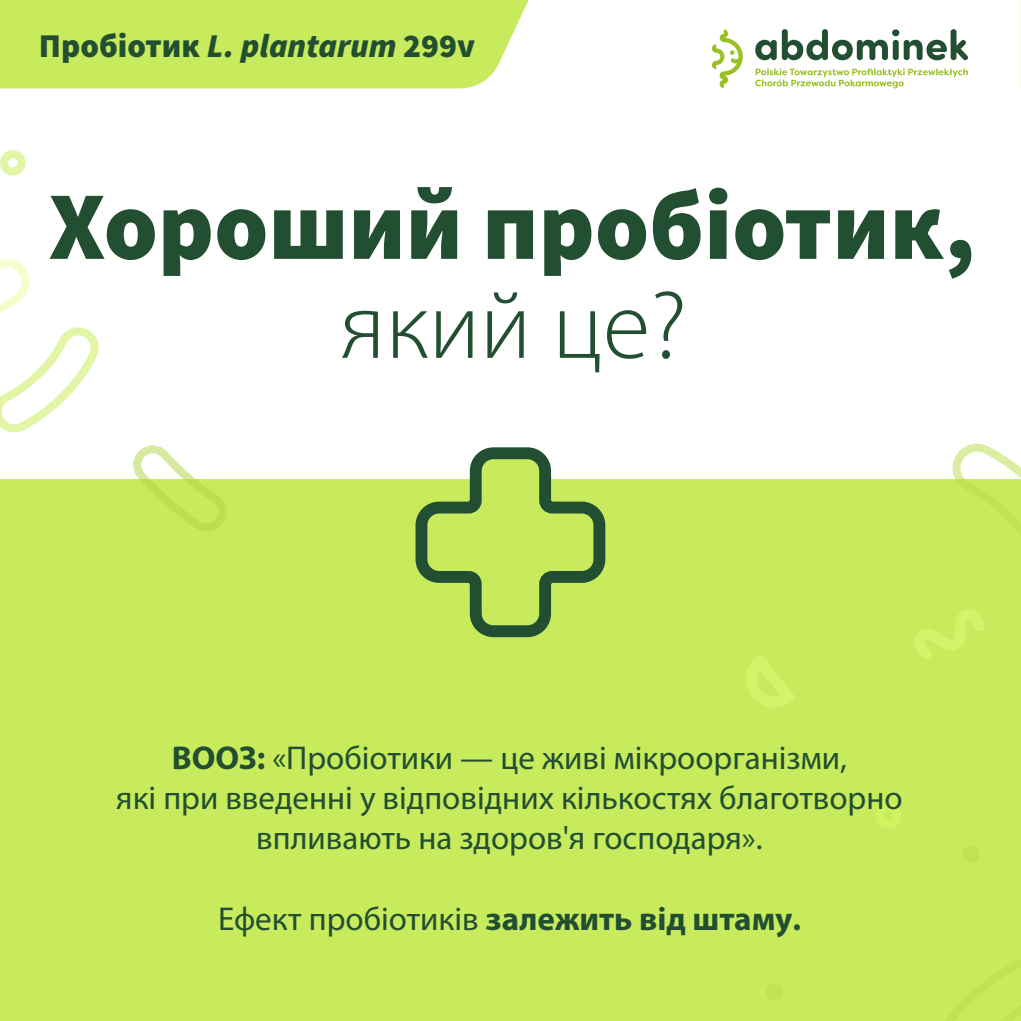
<style>
.page{position:relative;width:1021px;height:1021px;background:#fff}
.page>*{position:absolute;margin:0;border:0;box-sizing:border-box;transform-origin:0 0}
.t1{font:900 96.98px "Source Sans Pro";color:#224f31}
.t2{font:300 96.98px "Myriad Pro";color:#224f31}
.t3{font:900 33.3px "Source Sans Pro";color:#224f31}
.t4{font:33.07px/39.8px "Myriad Pro";color:#224f31;text-align:center}
.t5{font:700 33.07px "Myriad Pro";color:#224f31}
.s1{font-style:italic}
.s2{font-weight:700}
.s3{font-weight:400}
</style>
<div class="page">
<hr style="left:1020px;top:479px;width:1px;height:541px;background:#c8eb5e">
<div style="left:0;top:0;width:529px;height:88px;background:#c8eb5e"></div>
<div style="left:0;top:479px;width:1020px;height:541px;background:#c8eb5e"></div>
<svg style="left:133px;top:445px;width:93px;height:86px"></svg>
<svg style="left:0;top:259px;width:99px;height:173px"></svg>
<div style="left:0;top:150px;width:26px;height:26px;border:8px solid #c3eb4c;border-radius:50%"></div>
<svg style="left:946px;top:960px;width:74px;height:60px"></svg>
<svg style="left:952px;top:443px;width:68px;height:91px"></svg>
<div style="left:875px;top:803px;width:26px;height:25px;border:8px solid #d7ff5e;border-radius:50%"></div>
<div style="left:766px;top:983px;width:17px;height:17px;border:8px solid #b6db48;border-radius:50%"></div>
<div style="left:962px;top:845px;width:17px;height:17px;border:8px solid #b6db48;border-radius:50%"></div>
<svg style="left:915px;top:609px;width:69px;height:50px"></svg>
<svg style="left:746px;top:657px;width:48px;height:50px"></svg>
<svg style="left:415px;top:447px;width:191px;height:191px"></svg>
<svg style="left:712px;top:29px;width:30px;height:59px"></svg>
<svg style="left:755px;top:29px;width:213px;height:31px"></svg>
<svg style="left:755px;top:68px;width:212px;height:20px"></svg>
<svg style="left:1020px;top:0;width:1px;height:88px"></svg>
<p class="t3" style="left:39px;top:32px;width:437px">Пробіотик <span class="s1">L. plantarum</span> 299v</p>
<h1 class="t1" style="left:49px;top:186px;width:928px">Хороший пробіотик,</h1>
<h1 class="t2" style="left:340px;top:285px;width:348px">який це?</h1>
<p class="t4" style="left:116px;top:741px;width:787px"><span class="s2">ВООЗ:</span> «Пробіотики — це живі мікроорганізми,<br>які при введенні у відповідних кількостях благотворно впливають на здоров'я господаря».</p>
<p class="t5" style="left:218px;top:904px;width:584px"><span class="s3">Ефект пробіотиків</span> залежить від штаму.</p>
</div>
